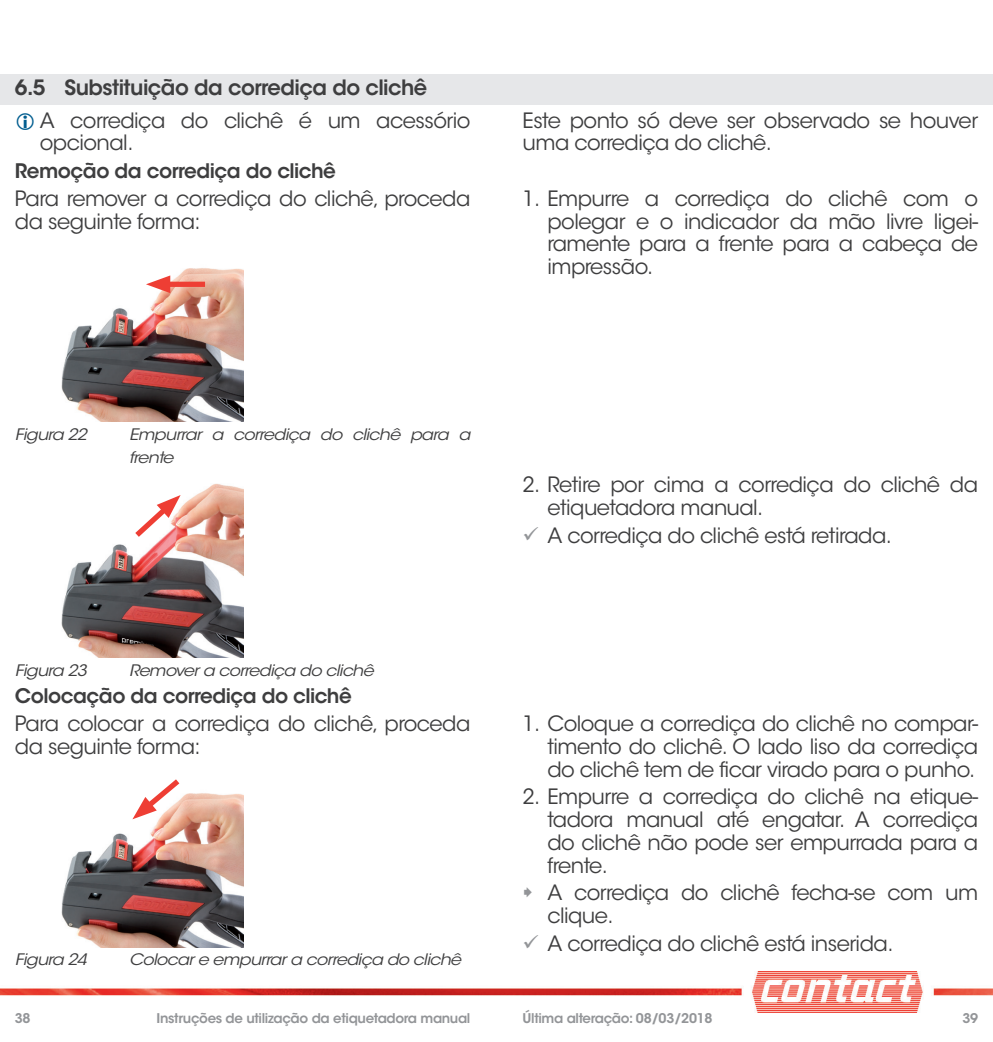
<style>
.page{position:relative;width:993px;height:1042px;background:#fff}
.page>*{position:absolute;margin:0;border:0;box-sizing:border-box;transform-origin:0 0}
.t1{font:21px/22.8px "ITC Avant Garde Std";letter-spacing:-.025em;color:#3e3e3f}
.t2{font:600 21px "ITC Avant Garde Std";letter-spacing:-.025em;color:#3e3e3f}
.t3{font:600 19.95px "ITC Avant Garde Std";letter-spacing:-.025em;color:#3e3e3f}
.t4{font:italic 15.75px/22.8px "ITC Avant Garde Std";letter-spacing:-.04em;color:#3e3e3f;scale:1.11 1}
.t5{font:600 13.3px "ITC Avant Garde Std";letter-spacing:-.025em;color:#939598}
.s1{color:#939598}
</style>
<div class="page">
<img style="left:0;top:971px;width:992px;height:41px">
<div style="left:0;top:74px;width:992px;height:31px;background:#e6e7e9"></div>
<img style="left:61px;top:268px;width:182px;height:154px">
<div style="left:161px;top:282px;width:44px;height:5px;background:#ee3e34"></div>
<svg style="left:146px;top:275px;width:24px;height:18px"></svg>
<img style="left:61px;top:484px;width:182px;height:173px">
<svg style="left:130px;top:495px;width:50px;height:47px"></svg>
<img style="left:61px;top:793px;width:182px;height:154px">
<svg style="left:132px;top:779px;width:53px;height:40px"></svg>
<p class="t2" style="left:15px;top:74px;width:413px">6.5 Substituição da corrediça do clichê</p>
<p class="t1" style="left:40px;top:109px;width:432px">A corrediça do clichê é um acessório opcional.</p>
<p class="t1" style="left:522px;top:109px;width:457px">Este ponto só deve ser observado se houver uma corrediça do clichê.</p>
<p class="t3" style="left:15px;top:158px;width:322px">Remoção da corrediça do clichê</p>
<p class="t1" style="left:15px;top:187px;width:457px">Para remover a corrediça do clichê, proceda da seguinte forma:</p>
<p class="t1" style="left:547px;top:187px;width:432px;text-align:justify;text-indent:-25px">1. Empurre a corrediça do clichê com o polegar e o indicador da mão livre ligei&shy;ramente para a frente para a cabeça de impressão.</p>
<p class="t4" style="left:15px;top:423px;width:66px">Figura 22</p>
<p class="t4" style="left:129px;top:423px;width:309px">Empurrar a corrediça do clichê para a frente</p>
<p class="t4" style="left:15px;top:659px;width:66px">Figura 23</p>
<p class="t4" style="left:129px;top:659px;width:222px">Remover a corrediça do clichê</p>
<p class="t3" style="left:15px;top:683px;width:338px">Colocação da corrediça do clichê</p>
<p class="t1" style="left:15px;top:712px;width:457px">Para colocar a corrediça do clichê, proceda da seguinte forma:</p>
<p class="t4" style="left:15px;top:948px;width:66px">Figura 24</p>
<p class="t4" style="left:129px;top:948px;width:300px">Colocar e empurrar a corrediça do clichê</p>
<p class="t1" style="left:547px;top:473px;width:432px;text-indent:-25px">2. Retire por cima a corrediça do clichê da etiquetadora manual.</p>
<p class="t1" style="left:522px;top:524px;width:371px"><span class="s1">✓</span> A corrediça do clichê está retirada.</p>
<p class="t1" style="left:547px;top:712px;width:432px;text-align:justify;text-indent:-25px">1. Coloque a corrediça do clichê no compar&shy;timento do clichê. O lado liso da corrediça do clichê tem de ficar virado para o punho.</p>
<p class="t1" style="left:547px;top:785px;width:432px;text-align:justify;text-indent:-25px">2. Empurre a corrediça do clichê na etique&shy;tadora manual até engatar. A corrediça do clichê não pode ser empurrada para a frente.</p>
<p class="t1" style="left:547px;top:881px;width:432px">A corrediça do clichê fecha-se com um clique.</p>
<p class="t1" style="left:522px;top:932px;width:372px"><span class="s1">✓</span> A corrediça do clichê está inserida.</p>
<p class="t5" style="left:15px;top:1009px;width:17px">38</p>
<p class="t5" style="left:157px;top:1009px;width:315px">Instruções de utilização da etiquetadora manual</p>
<p class="t5" style="left:522px;top:1009px;width:191px">Última alteração: 08/03/2018</p>
<p class="t5" style="left:962px;top:1009px;width:17px">39</p>
</div>
